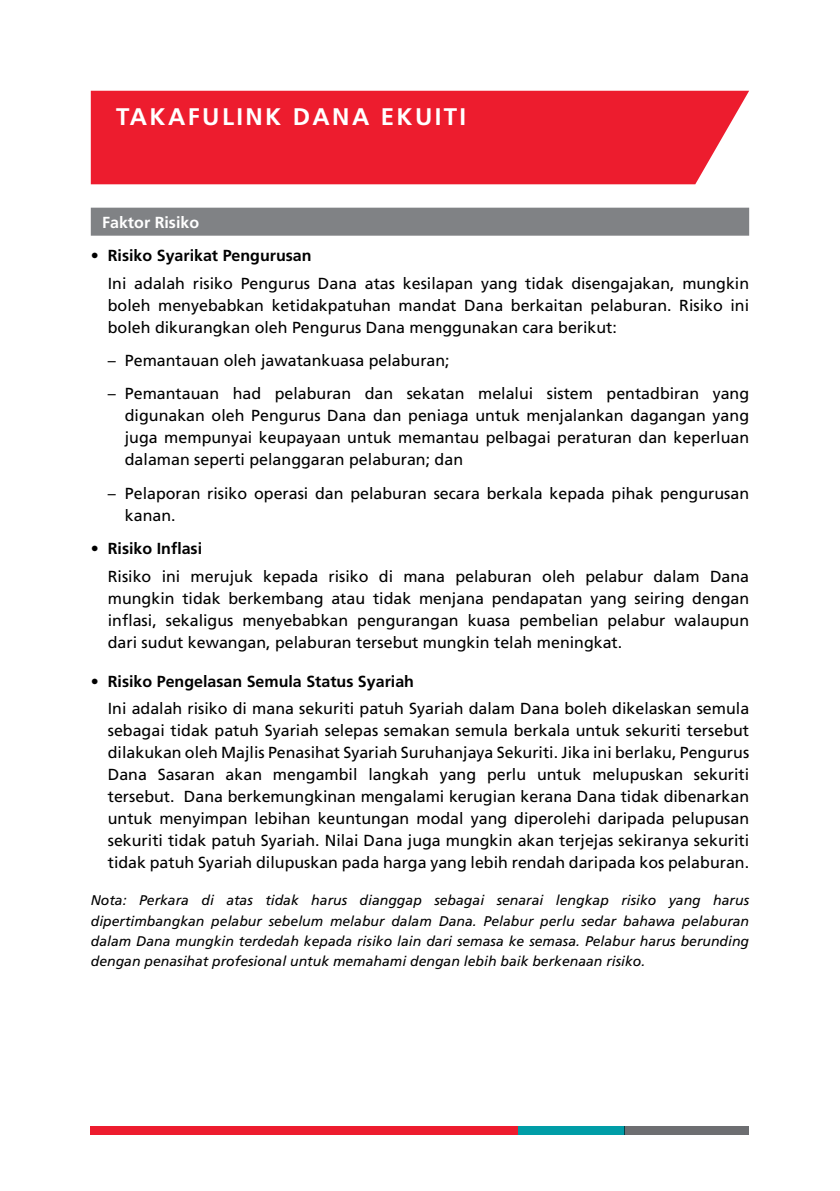
<style>
.page{position:relative;width:840px;height:1191px;background:#fff}
.page>*{position:absolute;margin:0;border:0;box-sizing:border-box;transform-origin:0 0}
.t1{font:700 24px "Frutiger";letter-spacing:.1em;color:#fff}
.t2{font:16px/22px "Frutiger";color:#000;text-align:justify}
.t3{font:700 16px "Frutiger";color:#000}
.t4{font:700 16px "Frutiger";color:#fff}
.t5{font:italic 14px/20px "Frutiger";color:#000;text-align:justify}
</style>
<div class="page">
<div style="left:91px;top:1125px;width:426px;height:9px;background:#ed1c2e"></div>
<div style="left:517px;top:1125px;width:107px;height:9px;background:#009da7"></div>
<div style="left:624px;top:1125px;width:124px;height:9px;background:#6d6e71"></div>
<div style="left:91px;top:91px;width:657px;height:93px;background:#ed1c2e"></div>
<div style="left:91px;top:208px;width:657px;height:28px;background:#808285"></div>
<h1 class="t1" style="left:116px;top:103px;width:351px">TAKAFULINK DANA EKUITI</h1>
<p class="t4" style="left:102px;top:212px;width:98px">Faktor Risiko</p>
<p class="t3" style="left:91px;top:246px;width:222px">• Risiko Syarikat Pengurusan</p>
<p class="t2" style="left:108px;top:272px;width:642px">Ini adalah risiko Pengurus Dana atas kesilapan yang tidak disengajakan, mungkin boleh menyebabkan ketidakpatuhan mandat Dana berkaitan pelaburan. Risiko ini boleh dikurangkan oleh Pengurus Dana menggunakan cara berikut:</p>
<p class="t2" style="left:108px;top:349px;width:343px">– Pemantauan oleh jawatankuasa pelaburan;</p>
<p class="t2" style="left:125px;top:383px;width:625px;text-indent:-17px">– Pemantauan had pelaburan dan sekatan melalui sistem pentadbiran yang digunakan oleh Pengurus Dana dan peniaga untuk menjalankan dagangan yang juga mempunyai keupayaan untuk memantau pelbagai peraturan dan keperluan dalaman seperti pelanggaran pelaburan; dan</p>
<p class="t2" style="left:125px;top:482px;width:625px;text-indent:-17px">– Pelaporan risiko operasi dan pelaburan secara berkala kepada pihak pengurusan kanan.</p>
<p class="t3" style="left:91px;top:539px;width:113px">• Risiko Inflasi</p>
<p class="t2" style="left:108px;top:565px;width:642px">Risiko ini merujuk kepada risiko di mana pelaburan oleh pelabur dalam Dana mungkin tidak berkembang atau tidak menjana pendapatan yang seiring dengan inflasi, sekaligus menyebabkan pengurangan kuasa pembelian pelabur walaupun dari sudut kewangan, pelaburan tersebut mungkin telah meningkat.</p>
<p class="t3" style="left:91px;top:672px;width:324px">• Risiko Pengelasan Semula Status Syariah</p>
<p class="t2" style="left:108px;top:698px;width:642px">Ini adalah risiko di mana sekuriti patuh Syariah dalam Dana boleh dikelaskan semula sebagai tidak patuh Syariah selepas semakan semula berkala untuk sekuriti tersebut dilakukan oleh Majlis Penasihat Syariah Suruhanjaya Sekuriti. Jika ini berlaku, Pengurus Dana Sasaran akan mengambil langkah yang perlu untuk melupuskan sekuriti tersebut. Dana berkemungkinan mengalami kerugian kerana Dana tidak dibenarkan untuk menyimpan lebihan keuntungan modal yang diperolehi daripada pelupusan sekuriti tidak patuh Syariah. Nilai Dana juga mungkin akan terjejas sekiranya sekuriti tidak patuh Syariah dilupuskan pada harga yang lebih rendah daripada kos pelaburan.</p>
<p class="t5" style="left:91px;top:890px;width:659px">Nota: Perkara di atas tidak harus dianggap sebagai senarai lengkap risiko yang harus dipertimbangkan pelabur sebelum melabur dalam Dana. Pelabur perlu sedar bahawa pelaburan dalam Dana mungkin terdedah kepada risiko lain dari semasa ke semasa. Pelabur harus berunding dengan penasihat profesional untuk memahami dengan lebih baik berkenaan risiko.</p>
</div>
